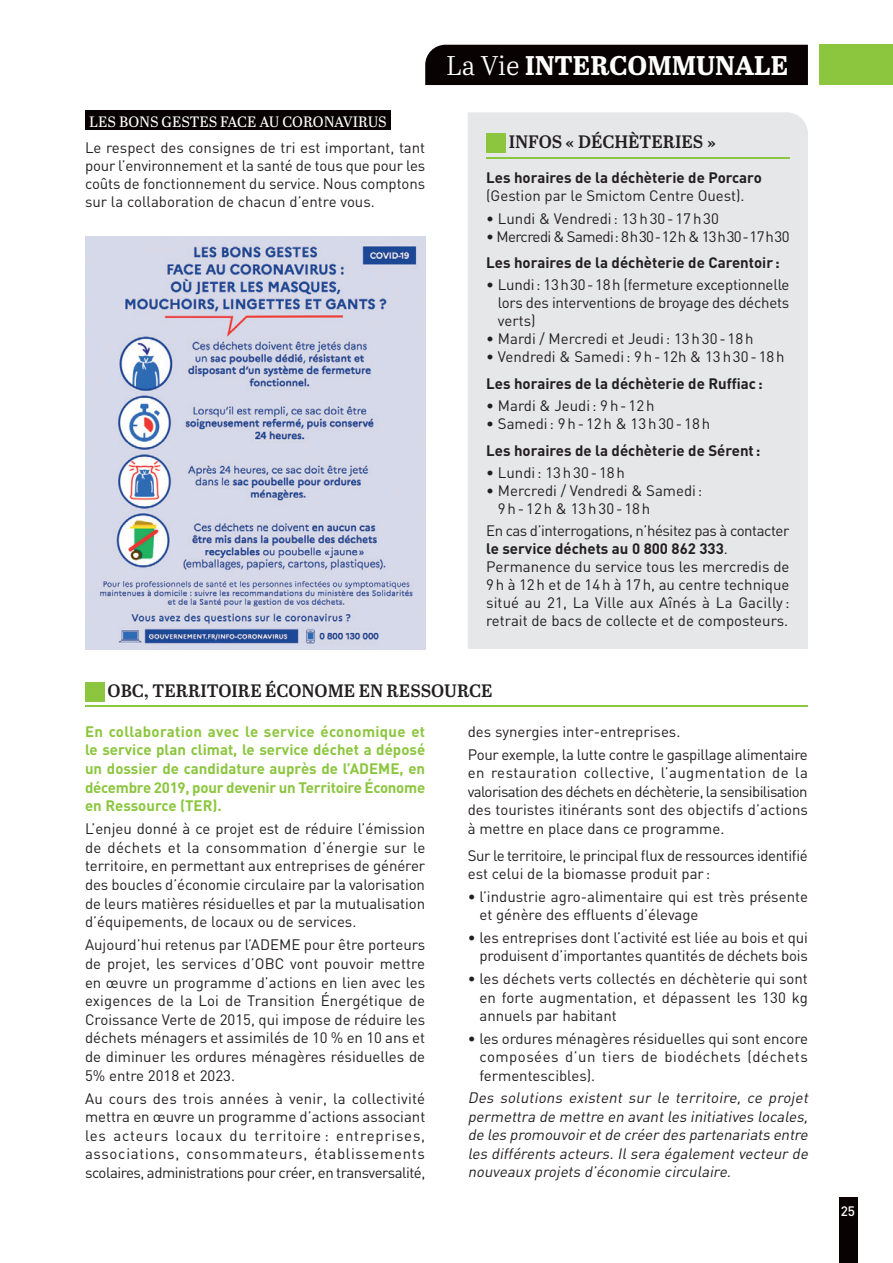
<style>
.page{position:relative;width:893px;height:1263px;background:#fff}
.page>*{position:absolute;margin:0;border:0;box-sizing:border-box;transform-origin:0 0}
.t1{font:700 27px "Abril Text";color:#fff}
.t2{font:600 18px "Abril Text";color:#231f20}
.t3{font:15px/18.6px "DIN";color:#231f20;text-align:justify}
.t4{font:italic 15px/18.5px "DIN";color:#231f20;text-align:justify}
.t5{font:700 15px/18.6px "DIN";letter-spacing:-.015em;color:#8bc63e;text-align:justify}
.t6{font:700 15px "DIN";color:#231f20}
.t7{font:15px/18.5px "DIN";letter-spacing:-.03em;color:#231f20}
.t8{font:15px/22.6px "DIN";letter-spacing:-.02em;color:#231f20}
.t9{font:15px "DIN";letter-spacing:-.04em;color:#231f20}
.t10{font:15px "Abril Text";color:#fff}
.t11{font:500 13.5px "DIN";color:#fff}
.s1{font-family:"Abril Text Lt";font-weight:400}
.s2{font-weight:700}
</style>
<div class="page">
<div style="left:839px;top:1197px;width:18px;height:66px;background:#080302"></div>
<div style="left:425px;top:45px;width:383px;height:40px;background:#080302"></div>
<div style="left:819px;top:45px;width:74px;height:40px;background:#8bc63e"></div>
<hr style="left:85px;top:705px;width:723px;height:2px;background:#8bc63e">
<div style="left:85px;top:682px;width:19px;height:19px;background:#8bc63e"></div>
<div style="left:85px;top:111px;width:306px;height:19px;background:#080302"></div>
<img style="left:85px;top:236px;width:340px;height:414px">
<div style="left:468px;top:112px;width:340px;height:537px;background:#e6e7e9"></div>
<hr style="left:486px;top:157px;width:303px;height:1px;background:#8bc63e">
<div style="left:486px;top:134px;width:19px;height:19px;background:#8bc63e"></div>
<p class="t10" style="left:89px;top:111px;width:299px">LES BONS GESTES FACE AU CORONAVIRUS</p>
<p class="t3" style="left:85px;top:138px;width:342px;line-height:18px">Le respect des consignes de tri est important, tant pour l’environnement et la santé de tous que pour les coûts de fonctionnement du service. Nous comptons sur la collaboration de chacun d’entre vous.</p>
<h1 class="t1" style="left:446px;top:46px;width:344px"><span class="s1">La Vie</span> INTERCOMMUNALE</h1>
<p class="t2" style="left:509px;top:129px;width:209px">INFOS « DÉCHÈTERIES »</p>
<p class="t6" style="left:486px;top:168px;width:277px">Les horaires de la déchèterie de Porcaro</p>
<p class="t3" style="left:486px;top:186px;width:260px">(Gestion par le Smictom Centre Ouest).</p>
<p class="t3" style="left:486px;top:209px;width:234px">• Lundi &amp; Vendredi : 13 h 30 - 17 h 30</p>
<p class="t9" style="left:486px;top:227px;width:305px">• Mercredi &amp; Samedi : 8 h 30 - 12 h &amp; 13 h 30 - 17 h 30</p>
<p class="t6" style="left:486px;top:253px;width:295px">Les horaires de la déchèterie de Carentoir :</p>
<p class="t3" style="left:498px;top:276px;width:293px;line-height:18px;text-indent:-12px">• Lundi : 13 h 30 - 18 h (fermeture exceptionnelle lors des interventions de broyage des déchets verts)</p>
<p class="t3" style="left:486px;top:329px;width:269px">• Mardi / Mercredi et Jeudi : 13 h 30 - 18 h</p>
<p class="t3" style="left:486px;top:347px;width:300px">• Vendredi &amp; Samedi : 9 h - 12h &amp; 13 h 30 - 18 h</p>
<p class="t6" style="left:486px;top:374px;width:278px">Les horaires de la déchèterie de Ruffiac :</p>
<p class="t3" style="left:486px;top:396px;width:170px">• Mardi &amp; Jeudi : 9 h - 12 h</p>
<p class="t3" style="left:486px;top:414px;width:225px">• Samedi : 9 h - 12 h &amp; 13 h 30 - 18 h</p>
<p class="t6" style="left:486px;top:440px;width:276px">Les horaires de la déchèterie de Sérent :</p>
<p class="t3" style="left:486px;top:463px;width:140px">• Lundi : 13 h 30 - 18 h</p>
<p class="t3" style="left:498px;top:481px;width:206px;line-height:18px;text-indent:-12px">• Mercredi / Vendredi &amp; Samedi :<br>9 h - 12 h &amp; 13 h 30 - 18 h</p>
<p class="t3" style="left:486px;top:521px;width:305px;line-height:18px;text-align:left">En cas d’interrogations, n’hésitez pas à contacter <span class="s2">le service déchets au 0 800 862 333</span>.<br>Permanence du service tous les mercredis de 9 h à 12 h et de 14 h à 17 h, au centre technique situé au 21, La Ville aux Aînés à La Gacilly : retrait de bacs de collecte et de composteurs.</p>
<p class="t2" style="left:108px;top:677px;width:386px">OBC, TERRITOIRE ÉCONOME EN RESSOURCE</p>
<p class="t5" style="left:85px;top:721px;width:342px">En collaboration avec le service économique et le service plan climat, le service déchet a déposé un dossier de candidature auprès de l’ADEME, en décembre 2019, pour devenir un Territoire Économe en Ressource (TER).</p>
<p class="t3" style="left:85px;top:819px;width:342px">L’enjeu donné à ce projet est de réduire l’émission de déchets et la consommation d’énergie sur le territoire, en permettant aux entreprises de générer des boucles d’économie circulaire par la valorisation de leurs matières résiduelles et par la mutualisation d’équipements, de locaux ou de services.</p>
<p class="t3" style="left:85px;top:935px;width:342px">Aujourd’hui retenus par l’ADEME pour être porteurs de projet, les services d’OBC vont pouvoir mettre en œuvre un programme d’actions en lien avec les exigences de la Loi de Transition Énergétique de Croissance Verte de 2015, qui impose de réduire les déchets ménagers et assimilés de 10 % en 10 ans et de diminuer les ordures ménagères résiduelles de 5% entre 2018 et 2023.</p>
<p class="t3" style="left:85px;top:1088px;width:342px">Au cours des trois années à venir, la collectivité mettra en œuvre un programme d’actions associant les acteurs locaux du territoire : entreprises, associations, consommateurs, établissements scolaires, administrations pour créer, en transversalité,</p>
<p class="t8" style="left:468px;top:720px;width:342px">des synergies inter-entreprises.<br>Pour exemple, la lutte contre le gaspillage alimentaire</p>
<p class="t3" style="left:468px;top:763px;width:342px">en restauration collective, l’augmentation de la valorisation des déchets en déchèterie, la sensibilisation des touristes itinérants sont des objectifs d’actions à mettre en place dans ce programme.</p>
<p class="t7" style="left:468px;top:845px;width:341px">Sur le territoire, le principal flux de ressources identifié est celui de la biomasse produit par :</p>
<p class="t3" style="left:479px;top:887px;width:330px;text-indent:-12px">• l’industrie agro-alimentaire qui est très présente et génère des effluents d’élevage</p>
<p class="t3" style="left:468px;top:928px;width:342px;text-align:right">• les entreprises dont l’activité est liée au bois et qui produisent d’importantes quantités de déchets bois</p>
<p class="t3" style="left:479px;top:969px;width:330px;text-indent:-12px">• les déchets verts collectés en déchèterie qui sont en forte augmentation, et dépassent les 130 kg annuels par habitant</p>
<p class="t3" style="left:479px;top:1029px;width:330px;text-indent:-12px">• les ordures ménagères résiduelles qui sont encore composées d’un tiers de biodéchets (déchets fermentescibles).</p>
<p class="t4" style="left:468px;top:1088px;width:345px">Des solutions existent sur le territoire, ce projet permettra de mettre en avantles initiatives locales, de les promouvoir etde créer des partenariats entre les différents acteurs.Ilsera égalementvecteur de nouveaux projets d’économie circulaire.</p>
<p class="t11" style="left:841px;top:1202px;width:16px">25</p>
</div>
